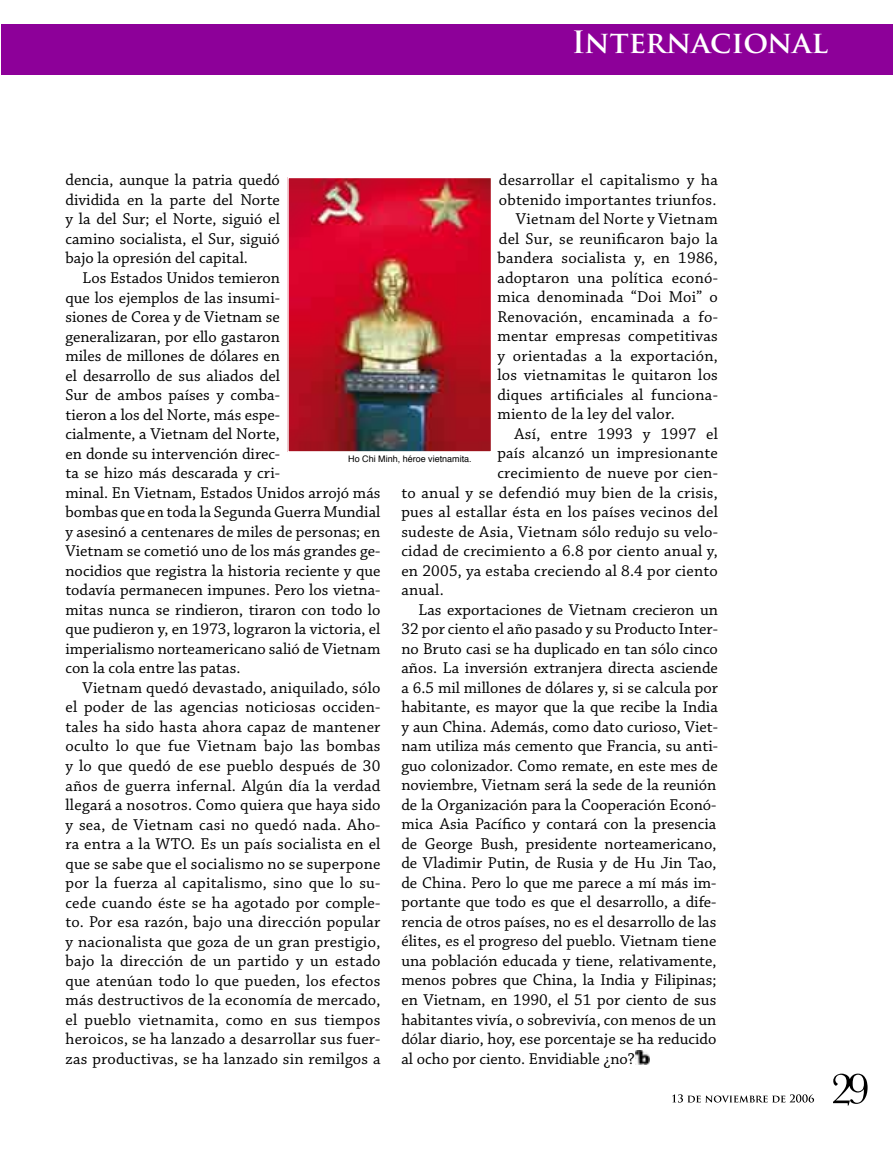
<style>
.page{position:relative;width:893px;height:1149px;background:#fff}
.page>*{position:absolute;margin:0;border:0;box-sizing:border-box;transform-origin:0 0}
.t1{font:700 30px "Trajan Pro";color:#fff}
.t2{font:16.5px/19.5px "Chaparral Pro";color:#000;text-align:justify}
.t3{font:9px "Helvetica";color:#000}
</style>
<div class="page">
<div style="left:2px;top:24px;width:891px;height:50px;background:#8d0099"></div>
<svg style="left:833px;top:1073px;width:34px;height:32px"></svg>
<svg style="left:672px;top:1094px;width:142px;height:8px"></svg>
<svg style="left:636px;top:1050px;width:13px;height:13px"></svg>
<img style="left:290px;top:180px;width:199px;height:269px">
<div style="left:287px;top:177px;width:205px;height:275px;border:2px solid #fff"></div>
<h1 class="t1" style="left:572px;top:24px;width:258px">Internacional</h1>
<p class="t2" style="left:499px;top:171px;width:220px">desarrollar el capitalismo y ha</p>
<p class="t2" style="left:499px;top:190px;width:219px">obtenido importantes triunfos.</p>
<p class="t2" style="left:516px;top:210px;width:203px">Vietnam del Norte y Vietnam</p>
<p class="t2" style="left:499px;top:229px;width:220px">del Sur, se reunificaron bajo la</p>
<p class="t2" style="left:497px;top:249px;width:222px">bandera socialista y, en 1986,</p>
<p class="t2" style="left:497px;top:268px;width:222px">adoptaron una política econó-</p>
<p class="t2" style="left:497px;top:288px;width:222px">mica denominada “Doi Moi” o</p>
<p class="t2" style="left:497px;top:307px;width:222px">Renovación, encaminada a fo-</p>
<p class="t2" style="left:497px;top:327px;width:222px">mentar empresas competitivas</p>
<p class="t2" style="left:497px;top:346px;width:222px">y orientadas a la exportación,</p>
<p class="t2" style="left:497px;top:366px;width:222px">los vietnamitas le quitaron los</p>
<p class="t2" style="left:497px;top:385px;width:222px">diques artificiales al funciona-</p>
<p class="t2" style="left:497px;top:405px;width:179px">miento de la ley del valor.</p>
<p class="t2" style="left:514px;top:424px;width:205px">Así, entre 1993 y 1997 el</p>
<p class="t2" style="left:497px;top:444px;width:222px">país alcanzó un impresionante</p>
<p class="t2" style="left:497px;top:463px;width:222px">crecimiento de nueve por cien-</p>
<p class="t2" style="left:401px;top:483px;width:318px">to anual y se defendió muy bien de la crisis,</p>
<p class="t2" style="left:401px;top:502px;width:318px">pues al estallar ésta en los países vecinos del</p>
<p class="t2" style="left:401px;top:522px;width:318px">sudeste de Asia, Vietnam sólo redujo su velo-</p>
<p class="t2" style="left:401px;top:541px;width:318px">cidad de crecimiento a 6.8 por ciento anual y,</p>
<p class="t2" style="left:401px;top:561px;width:318px">en 2005, ya estaba creciendo al 8.4 por ciento</p>
<p class="t2" style="left:401px;top:580px;width:44px">anual.</p>
<p class="t2" style="left:418px;top:600px;width:301px">Las exportaciones de Vietnam crecieron un</p>
<p class="t2" style="left:401px;top:619px;width:318px">32 por ciento el año pasado y su Producto Inter-</p>
<p class="t2" style="left:401px;top:639px;width:318px">no Bruto casi se ha duplicado en tan sólo cinco</p>
<p class="t2" style="left:401px;top:658px;width:318px">años. La inversión extranjera directa asciende</p>
<p class="t2" style="left:401px;top:678px;width:318px">a 6.5 mil millones de dólares y, si se calcula por</p>
<p class="t2" style="left:401px;top:697px;width:318px">habitante, es mayor que la que recibe la India</p>
<p class="t2" style="left:401px;top:717px;width:318px">y aun China. Además, como dato curioso, Viet-</p>
<p class="t2" style="left:401px;top:736px;width:318px">nam utiliza más cemento que Francia, su anti-</p>
<p class="t2" style="left:401px;top:756px;width:318px">guo colonizador. Como remate, en este mes de</p>
<p class="t2" style="left:401px;top:775px;width:317px">noviembre, Vietnam será la sede de la reunión</p>
<p class="t2" style="left:401px;top:795px;width:316px">de la Organización para la Cooperación Econó-</p>
<p class="t2" style="left:401px;top:814px;width:317px">mica Asia Pacífico y contará con la presencia</p>
<p class="t2" style="left:401px;top:834px;width:317px">de George Bush, presidente norteamericano,</p>
<p class="t2" style="left:401px;top:853px;width:317px">de Vladimir Putin, de Rusia y de Hu Jin Tao,</p>
<p class="t2" style="left:401px;top:873px;width:316px">de China. Pero lo que me parece a mí más im-</p>
<p class="t2" style="left:401px;top:892px;width:317px">portante que todo es que el desarrollo, a dife-</p>
<p class="t2" style="left:401px;top:912px;width:317px">rencia de otros países, no es el desarrollo de las</p>
<p class="t2" style="left:401px;top:931px;width:316px">élites, es el progreso del pueblo. Vietnam tiene</p>
<p class="t2" style="left:401px;top:951px;width:317px">una población educada y tiene, relativamente,</p>
<p class="t2" style="left:401px;top:970px;width:317px">menos pobres que China, la India y Filipinas;</p>
<p class="t2" style="left:401px;top:990px;width:316px">en Vietnam, en 1990, el 51 por ciento de sus</p>
<p class="t2" style="left:401px;top:1009px;width:317px">habitantes vivía, o sobrevivía, con menos de un</p>
<p class="t2" style="left:401px;top:1029px;width:316px">dólar diario, hoy, ese porcentaje se ha reducido</p>
<p class="t2" style="left:401px;top:1048px;width:235px">al ocho por ciento. Envidiable ¿no?</p>
<p class="t2" style="left:65px;top:171px;width:216px">dencia, aunque la patria quedó dividida en la parte del Norte y la del Sur; el Norte, siguió el camino socialista, el Sur, siguió bajo la opresión del capital.</p>
<p class="t2" style="left:65px;top:268px;width:317px;text-align:left;text-indent:17px">Los Estados Unidos temieron<br>que los ejemplos de las insumi-<br>siones de Corea y de Vietnam se<br>generalizaran, por ello gastaron<br>miles de millones de dólares en<br>el desarrollo de sus aliados del<br>Sur de ambos países y comba-<br>tieron a los del Norte, más espe-<br>cialmente, a Vietnam del Norte,<br>en donde su intervención direc-<br>ta se hizo más descarada y cri-<br>minal. En Vietnam, Estados Unidos arrojó más bombas que en toda la Segunda Guerra Mundial y asesinó a centenares de miles de personas; en Vietnam se cometió uno de los más grandes ge&shy;nocidios que registra la historia reciente y que todavía permanecen impunes. Pero los vietna&shy;mitas nunca se rindieron, tiraron con todo lo que pudieron y, en 1973, lograron la victoria, el imperialismo norteamericano salió de Vietnam con la cola entre las patas.</p>
<p class="t2" style="left:65px;top:678px;width:317px;text-indent:17px">Vietnam quedó devastado, aniquilado, sólo el poder de las agencias noticiosas occiden&shy;tales ha sido hasta ahora capaz de mantener oculto lo que fue Vietnam bajo las bombas y lo que quedó de ese pueblo después de 30 años de guerra infernal. Algún día la verdad llegará a nosotros. Como quiera que haya sido y sea, de Vietnam casi no quedó nada. Aho&shy;ra entra a la WTO. Es un país socialista en el que se sabe que el socialismo no se superpone por la fuerza al capitalismo, sino que lo su&shy;cede cuando éste se ha agotado por comple&shy;to. Por esa razón, bajo una dirección popular y nacionalista que goza de un gran prestigio, bajo la dirección de un partido y un estado que atenúan todo lo que pueden, los efectos más destructivos de la economía de mercado, el pueblo vietnamita, como en sus tiempos heroicos, se ha lanzado a desarrollar sus fuer&shy;zas productivas, se ha lanzado sin remilgos a</p>
<p class="t3" style="left:348px;top:452px;width:125px">Ho Chi Minh, héroe vietnamita.</p>
</div>
